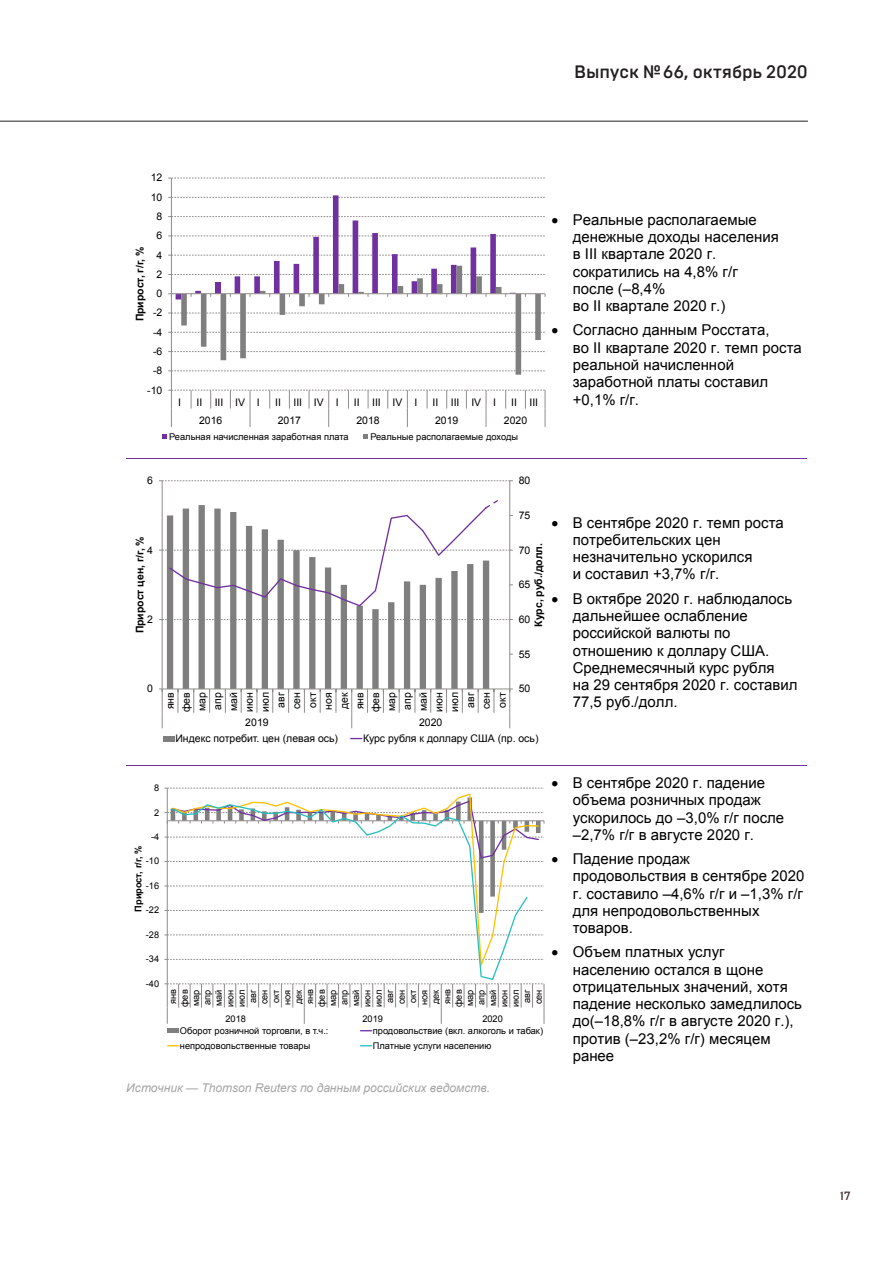
<style>
.page{position:relative;width:893px;height:1263px;background:#fff}
.page>*{position:absolute;margin:0;border:0;box-sizing:border-box;transform-origin:0 0}
.t1{font:500 18px "Brutal Type";letter-spacing:-.005em;color:#231f20}
.t2{font:15px/17.2px "Arial";color:#000}
.t3{font:italic 12px "Arial";letter-spacing:-.005em;color:#a6a6a6}
.t4{font:500 12px "Brutal Type";color:#453131}
.t5{font:10.5px/15.8px "Arial";color:#000;text-align:center}
.t6{font:700 10.5px "Arial";color:#000}
.t7{font:9.3px/11.4px "Arial";color:#000;text-align:center}
.t8{font:700 9.3px "Arial";color:#000}
.t9{font:9.15px "Arial";color:#000}
</style>
<div class="page">
<hr style="left:0;top:121px;width:808px;height:1px;background:#231f20">
<hr style="left:126px;top:458px;width:426px;height:1px;background:#7030a0">
<hr style="left:552px;top:458px;width:254px;height:1px;background:#7030a0">
<hr style="left:126px;top:765px;width:426px;height:1px;background:#7030a0">
<hr style="left:552px;top:765px;width:254px;height:1px;background:#7030a0">
<hr style="left:171px;top:178px;width:1px;height:212px;background:#918b8b">
<svg style="left:168px;top:178px;width:377px;height:1px"></svg>
<svg style="left:168px;top:195px;width:378px;height:180px"></svg>
<svg style="left:168px;top:390px;width:378px;height:37px"></svg>
<svg style="left:162px;top:434px;width:5px;height:5px"></svg>
<svg style="left:364px;top:434px;width:4px;height:5px"></svg>
<svg style="left:167px;top:607px;width:322px;height:82px"></svg>
<hr style="left:509px;top:481px;width:1px;height:208px;background:#918b8b">
<hr style="left:162px;top:481px;width:1px;height:208px;background:#918b8b">
<svg style="left:159px;top:619px;width:354px;height:1px"></svg>
<svg style="left:159px;top:480px;width:354px;height:1px"></svg>
<hr style="left:162px;top:689px;width:348px;height:1px;background:#918b8b">
<svg style="left:178px;top:690px;width:1px;height:23px"></svg>
<svg style="left:193px;top:690px;width:1px;height:23px"></svg>
<svg style="left:209px;top:690px;width:1px;height:23px"></svg>
<svg style="left:225px;top:690px;width:1px;height:23px"></svg>
<svg style="left:241px;top:690px;width:1px;height:23px"></svg>
<svg style="left:257px;top:690px;width:1px;height:23px"></svg>
<svg style="left:272px;top:690px;width:1px;height:23px"></svg>
<svg style="left:288px;top:690px;width:1px;height:23px"></svg>
<svg style="left:304px;top:690px;width:1px;height:23px"></svg>
<svg style="left:320px;top:690px;width:1px;height:23px"></svg>
<svg style="left:336px;top:690px;width:1px;height:23px"></svg>
<svg style="left:367px;top:690px;width:1px;height:23px"></svg>
<svg style="left:383px;top:690px;width:1px;height:23px"></svg>
<svg style="left:399px;top:690px;width:1px;height:23px"></svg>
<svg style="left:415px;top:690px;width:1px;height:23px"></svg>
<svg style="left:430px;top:690px;width:1px;height:23px"></svg>
<svg style="left:446px;top:690px;width:1px;height:23px"></svg>
<svg style="left:462px;top:690px;width:1px;height:23px"></svg>
<svg style="left:478px;top:690px;width:1px;height:23px"></svg>
<svg style="left:494px;top:690px;width:1px;height:23px"></svg>
<svg style="left:159px;top:689px;width:4px;height:39px"></svg>
<svg style="left:351px;top:690px;width:1px;height:38px"></svg>
<svg style="left:509px;top:689px;width:4px;height:39px"></svg>
<svg style="left:159px;top:496px;width:354px;height:111px"></svg>
<div style="left:163px;top:736px;width:11px;height:5px;background:#7f7f7f"></div>
<hr style="left:167px;top:788px;width:1px;height:196px;background:#918b8b">
<svg style="left:164px;top:788px;width:380px;height:1px"></svg>
<svg style="left:164px;top:983px;width:381px;height:41px"></svg>
<svg style="left:164px;top:797px;width:381px;height:116px"></svg>
<svg style="left:171px;top:793px;width:369px;height:167px"></svg>
<svg style="left:171px;top:803px;width:358px;height:177px"></svg>
<div style="left:168px;top:1028px;width:11px;height:5px;background:#7f7f7f"></div>
<p class="t1" style="left:574px;top:61px;width:235px">Выпуск №66, октябрь 2020</p>
<p class="t5" style="left:151px;top:170px;width:13px">12</p>
<p class="t5" style="left:151px;top:189px;width:13px">10</p>
<p class="t5" style="left:157px;top:208px;width:7px">8</p>
<p class="t6" style="left:133px;top:321px;width:76px;rotate:-90deg">Прирост, г/г, %</p>
<p class="t5" style="left:157px;top:228px;width:7px">6</p>
<p class="t5" style="left:157px;top:247px;width:7px">4</p>
<p class="t5" style="left:157px;top:266px;width:7px">2</p>
<p class="t5" style="left:157px;top:286px;width:7px">0</p>
<p class="t5" style="left:153px;top:305px;width:11px">-2</p>
<p class="t5" style="left:153px;top:324px;width:11px">-4</p>
<p class="t5" style="left:153px;top:343px;width:11px">-6</p>
<p class="t5" style="left:153px;top:363px;width:11px">-8</p>
<p class="t5" style="left:147px;top:382px;width:17px">-10</p>
<p class="t5" style="left:178px;top:394px;width:4px">I</p>
<p class="t5" style="left:197px;top:394px;width:65px">II III IV I</p>
<p class="t5" style="left:275px;top:394px;width:65px">II III IV I</p>
<p class="t5" style="left:354px;top:394px;width:65px">II III IV I</p>
<p class="t5" style="left:433px;top:394px;width:65px">II III IV I</p>
<p class="t5" style="left:511px;top:394px;width:28px">II III</p>
<p class="t5" style="left:199px;top:413px;width:25px">2016</p>
<p class="t5" style="left:278px;top:413px;width:25px">2017</p>
<p class="t5" style="left:356px;top:413px;width:25px">2018</p>
<p class="t5" style="left:435px;top:413px;width:25px">2019</p>
<p class="t5" style="left:504px;top:413px;width:25px">2020</p>
<p class="t7" style="left:169px;top:431px;width:181px">Реальная начисленная заработная плата</p>
<p class="t7" style="left:370px;top:431px;width:149px">Реальные располагаемые доходы</p>
<p class="t2" style="left:573px;top:211px;width:208px;text-indent:-21px">• Реальные располагаемые денежные доходы населения в III квартале 2020 г. сократились на 4,8% г/г после (–8,4%<br>во II квартале 2020 г.)</p>
<p class="t2" style="left:573px;top:322px;width:231px;text-indent:-21px">• Согласно данным Росстата,<br>во II квартале 2020 г. темп роста реальной начисленной заработной платы составил +0,1% г/г.</p>
<p class="t5" style="left:147px;top:473px;width:7px">6</p>
<p class="t5" style="left:519px;top:473px;width:13px">80</p>
<p class="t6" style="left:133px;top:633px;width:99px;rotate:-90deg">Прирост цен, г/г, %</p>
<p class="t5" style="left:147px;top:542px;width:7px">4</p>
<p class="t5" style="left:147px;top:611px;width:7px">2</p>
<p class="t5" style="left:147px;top:681px;width:7px">0</p>
<p class="t5" style="left:162px;top:712px;width:22px;rotate:-90deg">янв фев мар апр май июн июл авг сен окт ноя дек янв фев мар апр май июн июл авг сен окт</p>
<p class="t5" style="left:245px;top:714px;width:25px">2019</p>
<p class="t5" style="left:419px;top:714px;width:25px">2020</p>
<p class="t5" style="left:519px;top:507px;width:13px">75</p>
<p class="t6" style="left:531px;top:627px;width:85px;rotate:-90deg">Курс, руб./долл.</p>
<p class="t5" style="left:519px;top:542px;width:13px">70</p>
<p class="t5" style="left:519px;top:577px;width:13px">65</p>
<p class="t5" style="left:519px;top:611px;width:13px">60</p>
<p class="t5" style="left:519px;top:646px;width:13px">55</p>
<p class="t5" style="left:519px;top:681px;width:13px">50</p>
<p class="t2" style="left:573px;top:514px;width:213px;text-indent:-21px">• В сентябре 2020 г. темп роста потребительских цен незначительно ускорился<br>и составил +3,7% г/г.</p>
<p class="t2" style="left:573px;top:590px;width:226px;text-indent:-21px">• В октябре 2020 г. наблюдалось дальнейшее ослабление российской валюты по отношению к доллару США.<br>Среднемесячный курс рубля<br>на 29 сентября 2020 г. составил<br>77,5 руб./долл.</p>
<p class="t5" style="left:175px;top:731px;width:164px">Индекс потребит. цен (левая ось)</p>
<p class="t5" style="left:363px;top:731px;width:177px">Курс рубля к доллару США (пр. ось)</p>
<p class="t9" style="left:154px;top:782px;width:7px">8</p>
<p class="t9" style="left:154px;top:806px;width:7px">2</p>
<p class="t9" style="left:151px;top:831px;width:10px">-4</p>
<p class="t8" style="left:132px;top:912px;width:68px;rotate:-90deg">Прирост, г/г, %</p>
<p class="t9" style="left:146px;top:855px;width:15px">-10</p>
<p class="t9" style="left:146px;top:880px;width:15px">-16</p>
<p class="t9" style="left:146px;top:904px;width:15px">-22</p>
<p class="t9" style="left:146px;top:929px;width:15px">-28</p>
<p class="t7" style="left:146px;top:953px;width:15px">-34</p>
<p class="t9" style="left:146px;top:978px;width:15px">-40</p>
<p class="t7" style="left:167px;top:1007px;width:19px;rotate:-90deg">янв фев мар апр май июн июл авг сен окт ноя дек янв фев мар апр май июн июл авг сен окт ноя дек янв фев мар апр май июн июл авг сен</p>
<p class="t9" style="left:225px;top:1012px;width:22px">2018</p>
<p class="t9" style="left:362px;top:1012px;width:22px">2019</p>
<p class="t9" style="left:482px;top:1012px;width:22px">2020</p>
<p class="t7" style="left:180px;top:1025px;width:150px">Оборот розничной торговли, в т.ч.:</p>
<p class="t7" style="left:373px;top:1025px;width:172px">продовольствие (вкл. алкоголь и табак)</p>
<p class="t9" style="left:180px;top:1040px;width:132px">непродовольственные товары</p>
<p class="t9" style="left:373px;top:1040px;width:120px">Платные услуги населению</p>
<p class="t3" style="left:126px;top:1080px;width:365px">Источник — Thomson Reuters по данным российских ведомств.</p>
<p class="t2" style="left:573px;top:774px;width:213px;text-indent:-21px">• В сентябре 2020 г. падение объема розничных продаж ускорилось до –3,0% г/г после –2,7% г/г в августе 2020 г.</p>
<p class="t2" style="left:573px;top:850px;width:233px;text-indent:-21px">• Падение продаж продовольствия в сентябре 2020 г. составило –4,6% г/г и –1,3% г/г для непродовольственных товаров.</p>
<p class="t2" style="left:573px;top:943px;width:231px;text-indent:-21px">• Объем платных услуг населению остался в щоне отрицательных значений, хотя падение несколько замедлилось до(–18,8% г/г в августе 2020 г.), против (–23,2% г/г) месяцем ранее</p>
<p class="t4" style="left:840px;top:1189px;width:24px">17<sup>17</sup></p>
</div>
